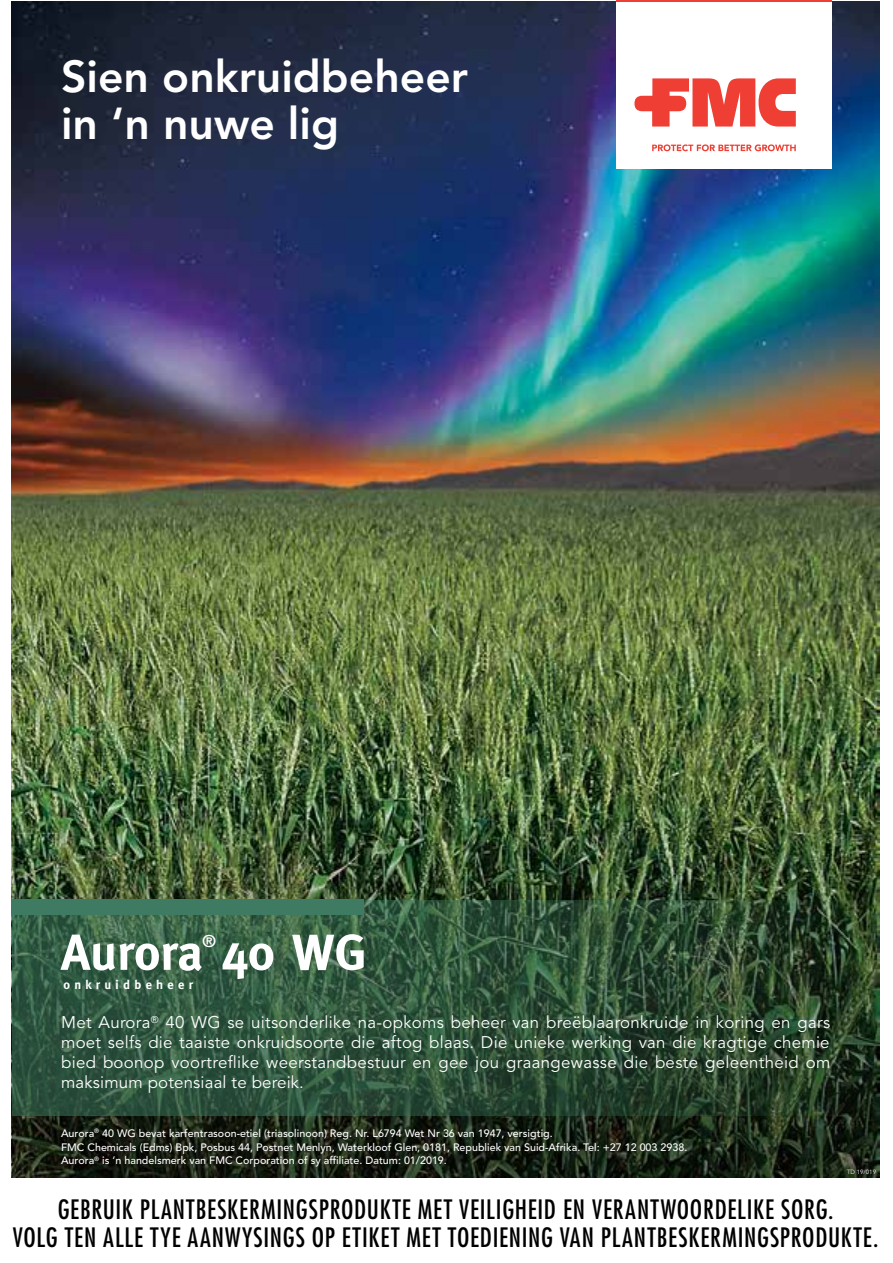
<style>
.page{position:relative;width:893px;height:1263px;background:#fff}
.page>*{position:absolute;margin:0;border:0;box-sizing:border-box;transform-origin:0 0}
.t1{font:700 50.55px "Meta";color:#fff}
.t2{font:800 44.4px/47.4px "Avenir";color:#fff}
.t3{font:condensed 25.95px/28.2px "Futura";letter-spacing:.03em;color:#000;text-align:center}
.t4{font:16.8px/20px "Avenir";letter-spacing:.01em;color:#fff;text-align:justify}
.t5{font:700 16.8px "Helvetica Neue";color:#fff}
.t6{font:700 12.75px "Meta";letter-spacing:.335em;color:#fff}
.t7{font:500 10.65px/13.8px "Avenir";color:#fff}
.t8{font:6.15px "Avenir";color:#fff}
</style>
<div class="page">
<img style="left:12px;top:1px;width:867px;height:784px">
<img style="left:12px;top:785px;width:867px;height:392px">
<svg style="left:12px;top:900px;width:867px;height:216px;background:#305139"></svg>
<div style="left:12px;top:900px;width:352px;height:15px;background:#3e7b62"></div>
<div style="left:616px;top:1px;width:216px;height:168px;background:#fff"></div>
<hr style="left:616px;top:0;width:215px;height:1px;background:#ef3e33">
<svg style="left:634px;top:78px;width:162px;height:49px"></svg>
<svg style="left:652px;top:144px;width:144px;height:7px"></svg>
<h2 class="t2" style="left:61px;top:52px;width:408px">Sien onkruidbeheer in ‘n nuwe lig</h2>
<h1 class="t1" style="left:61px;top:923px;width:306px">Aurora 40 WG</h1>
<p class="t5" style="left:203px;top:930px;width:15px">®</p>
<p class="t6" style="left:63px;top:977px;width:131px">onkruidbeheer</p>
<p class="t4" style="left:61px;top:1013px;width:771px">Met Aurora<sup>®</sup> 40 WG se uitsonderlike na-opkoms beheer van breëblaaronkruide in koring en gars moet selfs die taaiste onkruidsoorte die aftog blaas. Die unieke werking van die kragtige chemie bied boonop voortreflike weerstandbestuur en gee jou graangewasse die beste geleentheid om maksimum potensiaal te bereik.</p>
<p class="t7" style="left:61px;top:1126px;width:628px">Aurora<sup>®</sup> 40 WG bevat karfentrasoon-etiel (triasolinoon) Reg. Nr. L6794 Wet Nr 36 van 1947, versigtig.<br>FMC Chemicals (Edms) Bpk, Posbus 44, Postnet Menlyn, Waterkloof Glen, 0181, Republiek van Suid-Afrika. Tel: +27 12 003 2938.<br>Aurora<sup>®</sup> is ’n handelsmerk van FMC Corporation of sy affiliate. Datum: 01/2019.</p>
<p class="t8" style="left:847px;top:1168px;width:31px">TD 19/019</p>
<h3 class="t3" style="left:13px;top:1194px;width:867px">GEBRUIK PLANTBESKERMINGSPRODUKTE MET VEILIGHEID EN VERANTWOORDELIKE SORG.<br>VOLG TEN ALLE TYE AANWYSINGS OP ETIKET MET TOEDIENING VAN PLANTBESKERMINGSPRODUKTE.</h3>
</div>
